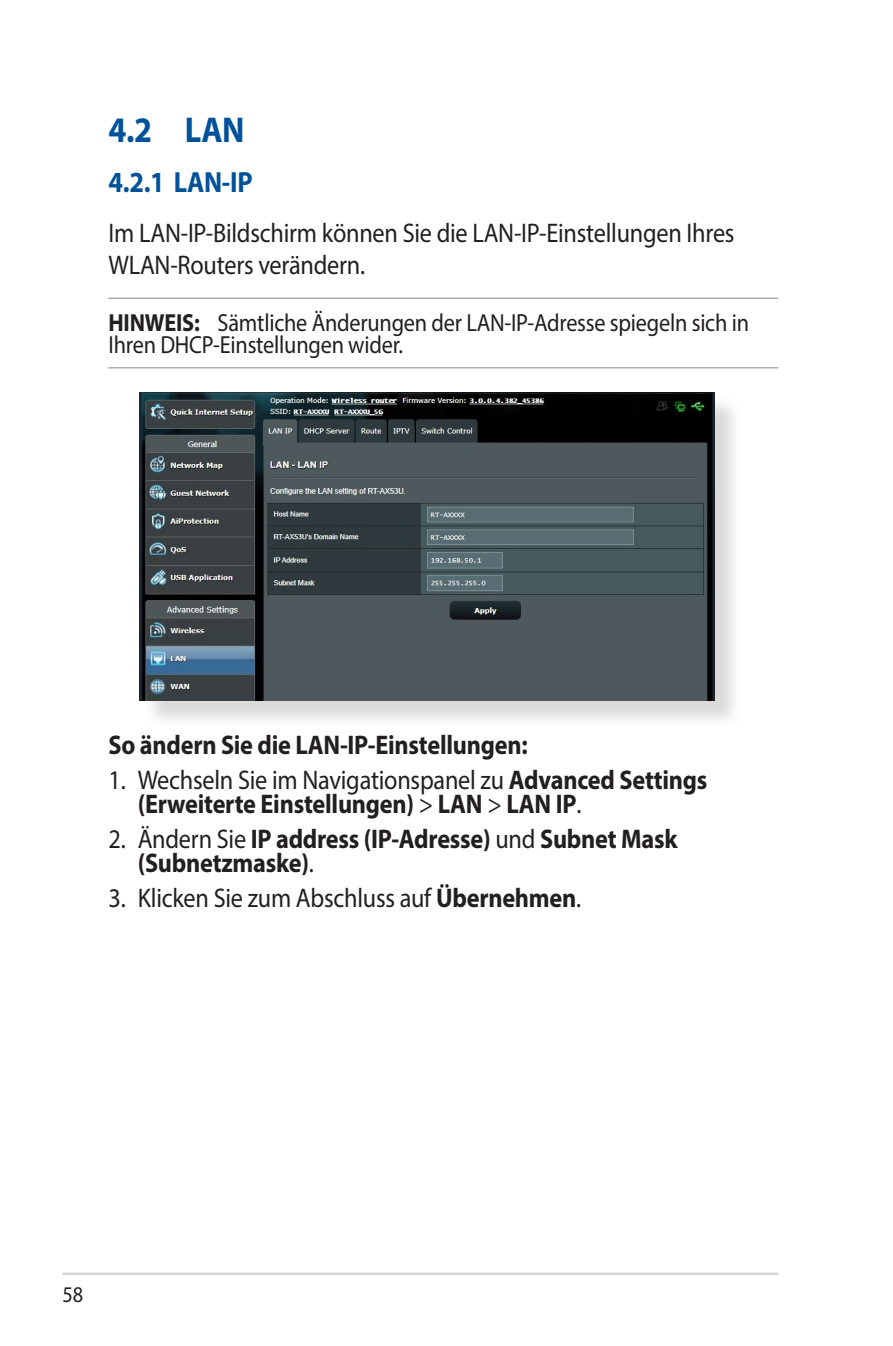
<style>
.page{position:relative;width:893px;height:1346px;background:#fff}
.page>*{position:absolute;margin:0;border:0;box-sizing:border-box;transform-origin:0 0}
.t1{font:700 36px "Myriad Pro";color:#01529a;scale:.9 1}
.t2{font:700 29.25px "Myriad Pro";color:#01529a;scale:.9 1}
.t3{font:700 27px/24.8px "Myriad Pro";letter-spacing:-.01em;color:#231f20;scale:.9 1}
.t4{font:27px/32.4px "Myriad Pro";letter-spacing:-.01em;color:#231f20;scale:.9 1}
.t5{font:24.75px/22.5px "Myriad Pro";letter-spacing:-.01em;color:#231f20;scale:.9 1}
.t6{font:22.5px "Myriad";color:#231f20;scale:.9 1}
.s1{font-weight:700}
.s2{font-weight:400}
</style>
<div class="page">
<hr style="left:63px;top:1272px;width:715px;height:3px;background:#d1d2d4">
<hr style="left:108px;top:298px;width:670px;height:1px;background:#939598">
<hr style="left:108px;top:367px;width:670px;height:1px;background:#939598">
<div style="left:143px;top:395px;width:599px;height:333px;background:#cfcecb;opacity:.75"></div>
<img style="left:140px;top:392px;width:574px;height:309px">
<h1 class="t1" style="left:108px;top:106px;width:153px">4.2 LAN</h1>
<p class="t2" style="left:108px;top:163px;width:162px">4.2.1 LAN-IP</p>
<p class="t4" style="left:108px;top:216px;width:697px">Im LAN-IP-Bildschirm können Sie die LAN-IP-Einstellungen Ihres<br>WLAN-Routers verändern.</p>
<p class="t5" style="left:108px;top:311px;width:713px"><span class="s1">HINWEIS:</span> Sämtliche Änderungen der LAN-IP-Adresse spiegeln sich in<br>Ihren DHCP-Einstellungen wider.</p>
<p class="t3" style="left:108px;top:732px;width:467px">So ändern Sie die LAN-IP-Einstellungen:</p>
<p class="t3" style="left:138px;top:766px;width:634px;text-indent:-29px"><span class="s2">1. Wechseln Sie im Navigationspanel zu</span> Advanced Settings (Erweiterte Einstellungen) <span class="s2">&gt;</span> LAN <span class="s2">&gt;</span> LAN IP<span class="s2">.</span></p>
<p class="t3" style="left:138px;top:825px;width:601px;text-indent:-29px"><span class="s2">2. Ändern Sie</span> IP address (IP-Adresse) <span class="s2">und</span> Subnet Mask (Subnetzmaske)<span class="s2">.</span></p>
<p class="t4" style="left:108px;top:881px;width:527px">3. Klicken Sie zum Abschluss auf <span class="s1">Übernehmen</span>.</p>
<p class="t6" style="left:63px;top:1283px;width:24px">58</p>
</div>
